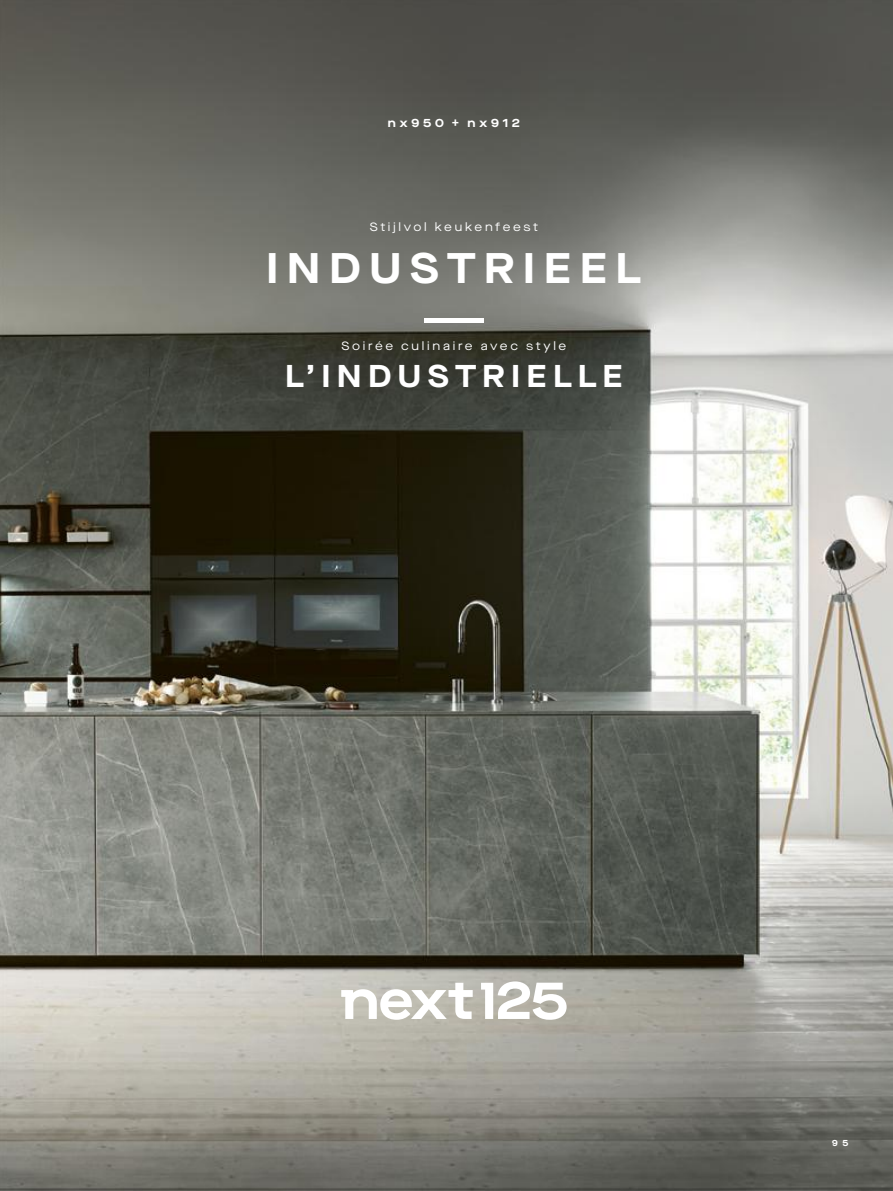
<style>
.page{position:relative;width:893px;height:1191px;background:#fff}
.page>*{position:absolute;margin:0;border:0;box-sizing:border-box;transform-origin:0 0}
.t1{font:700 expanded 42.75px "Maison Neue";letter-spacing:.195em;color:#fff}
.t2{font:700 expanded 31.5px/55.8px "Maison Neue";letter-spacing:.195em;color:#fff;text-align:center;scale:3.93 1}
.t3{font:expanded 12px "Maison Neue";letter-spacing:.22em;color:#fff}
.t4{font:700 expanded 12px "Maison Neue";letter-spacing:.32em;color:#fff}
.t5{font:700 expanded 8.7px "Maison Neue";color:#fff}
</style>
<div class="page">
<img style="left:0;top:0;width:893px;height:1191px">
<svg style="left:341px;top:982px;width:132px;height:37px"></svg>
<svg style="left:481px;top:981px;width:86px;height:38px"></svg>
<p class="t4" style="left:388px;top:114px;width:134px">nx950 + nx912</p>
<p class="t3" style="left:370px;top:219px;width:170px">Stijlvol keukenfeest</p>
<h1 class="t1" style="left:266px;top:237px;width:377px">INDUSTRIEEL</h1>
<h2 class="t2" style="left:285px;top:291px;width:87px">–<br>L’INDUSTRIELLE</h2>
<p class="t3" style="left:341px;top:338px;width:226px">Soirée culinaire avec style</p>
<p class="t5" style="left:832px;top:1137px;width:18px">9 5</p>
</div>
